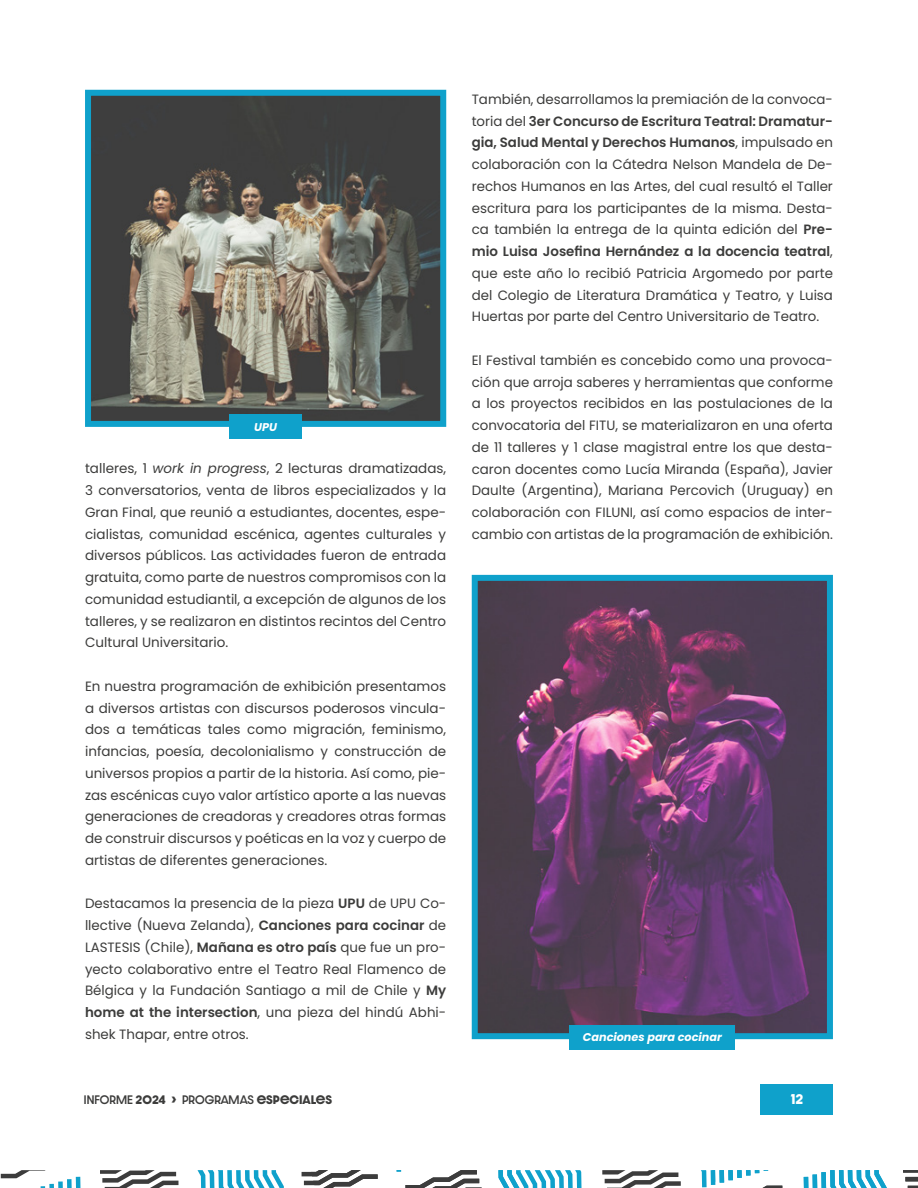
<style>
.page{position:relative;width:918px;height:1188px;background:#fff}
.page>*{position:absolute;margin:0;border:0;box-sizing:border-box;transform-origin:0 0}
.t1{font:13.5px/21.8px "Poppins";color:#3c3c3b;text-align:justify}
.t2{font:700 12px "Dazzle Unicase";color:#fff}
.t3{font:italic 700 11.25px "Poppins";color:#fff}
.t4{font:500 10.5px "Dazzle Unicase";color:#3c3c3b}
.s1{font-style:italic}
.s2{font-weight:600}
.s3{font-weight:700}
</style>
<div class="page">
<svg style="left:198px;top:1170px;width:86px;height:18px"></svg>
<div style="left:67px;top:1179px;width:5px;height:9px;background:#0fa1cb"></div>
<hr style="left:76px;top:1177px;width:4px;height:11px;background:#0fa1cb">
<svg style="left:100px;top:1170px;width:78px;height:18px"></svg>
<svg style="left:1px;top:1170px;width:62px;height:18px"></svg>
<hr style="left:813px;top:1174px;width:4px;height:14px;background:#52bad8">
<svg style="left:602px;top:1170px;width:79px;height:18px"></svg>
<svg style="left:397px;top:1170px;width:85px;height:18px"></svg>
<svg style="left:498px;top:1170px;width:84px;height:18px"></svg>
<svg style="left:302px;top:1170px;width:76px;height:18px"></svg>
<hr style="left:804px;top:1177px;width:4px;height:11px;background:#0fa1cb">
<div style="left:812px;top:1175px;width:5px;height:13px;background:#0fa1cb"></div>
<svg style="left:821px;top:1170px;width:66px;height:18px"></svg>
<svg style="left:908px;top:1181px;width:10px;height:7px"></svg>
<hr style="left:905px;top:1177px;width:13px;height:4px;background:#3c3c3c">
<hr style="left:903px;top:1170px;width:15px;height:3px;background:#3c3c3c">
<div style="left:719px;top:1170px;width:5px;height:13px;background:#0fa1cb"></div>
<div style="left:728px;top:1170px;width:5px;height:10px;background:#0fa1cb"></div>
<div style="left:737px;top:1170px;width:5px;height:8px;background:#0fa1cb"></div>
<svg style="left:746px;top:1170px;width:22px;height:6px"></svg>
<svg style="left:763px;top:1186px;width:19px;height:2px"></svg>
<svg style="left:701px;top:1170px;width:14px;height:17px"></svg>
<div style="left:761px;top:1084px;width:72px;height:30px;background:#0fa1cb"></div>
<img style="left:92px;top:97px;width:347px;height:323px">
<div style="left:85px;top:90px;width:361px;height:337px;border:6px solid #0fa1cb"></div>
<img style="left:479px;top:582px;width:347px;height:450px">
<div style="left:472px;top:575px;width:361px;height:464px;border:6px solid #0fa1cb"></div>
<div style="left:230px;top:415px;width:72px;height:24px;background:#0fa1cb"></div>
<div style="left:570px;top:1025px;width:165px;height:25px;background:#0fa1cb"></div>
<p class="t3" style="left:254px;top:420px;width:24px">UPU</p>
<p class="t1" style="left:85px;top:458px;width:363px">talleres, 1 <span class="s1">work in progress</span>, 2 lecturas dramatizadas, 3 conversatorios, venta de libros especializados y la Gran Final, que reunió a estudiantes, docentes, espe&shy;cialistas, comunidad escénica, agentes culturales y diversos públicos. Las actividades fueron de entrada gratuita, como parte de nuestros compromisos con la comunidad estudiantil, a excepción de algunos de los talleres, y se realizaron en distintos recintos del Centro Cultural Universitario.</p>
<p class="t1" style="left:85px;top:675px;width:363px">En nuestra programación de exhibición presentamos a diversos artistas con discursos poderosos vincula&shy;dos a temáticas tales como migración, feminismo, infancias, poesía, decolonialismo y construcción de universos propios a partir de la historia. Así como, pie&shy;zas escénicas cuyo valor artístico aporte a las nuevas generaciones de creadoras y creadores otras formas de construir discursos y poéticas en la voz y cuerpo de artistas de diferentes generaciones.</p>
<p class="t1" style="left:85px;top:893px;width:363px">Destacamos la presencia de la pieza <span class="s2">UPU</span> de UPU Co&shy;llective (Nueva Zelanda), <span class="s2">Canciones para cocinar</span> de LASTESIS (Chile), <span class="s2">Mañana es otro país</span> que fue un pro&shy;yecto colaborativo entre el Teatro Real Flamenco de Bélgica y la Fundación Santiago a mil de Chile y <span class="s2">My home at the intersection</span>, una pieza del hindú Abhi&shy;shek Thapar, entre otros.</p>
<p class="t1" style="left:472px;top:88px;width:363px">También, desarrollamos la premiación de la convoca&shy;toria del <span class="s2">3er Concurso de Escritura Teatral: Dramatur&shy;gia, Salud Mental y Derechos Humanos</span>, impulsado en colaboración con la Cátedra Nelson Mandela de De&shy;rechos Humanos en las Artes, del cual resultó el Taller escritura para los participantes de la misma. Desta&shy;ca también la entrega de la quinta edición del <span class="s2">Pre&shy;mio Luisa Josefina Hernández a la docencia teatral</span>, que este año lo recibió Patricia Argomedo por parte del Colegio de Literatura Dramática y Teatro, y Luisa Huertas por parte del Centro Universitario de Teatro.</p>
<p class="t1" style="left:472px;top:349px;width:363px">El Festival también es concebido como una provoca&shy;ción que arroja saberes y herramientas que conforme a los proyectos recibidos en las postulaciones de la convocatoria del FITU, se materializaron en una oferta de 11 talleres y 1 clase magistral entre los que desta&shy;caron docentes como Lucía Miranda (España), Javier Daulte (Argentina), Mariana Percovich (Uruguay) en colaboración con FILUNI, así como espacios de inter&shy;cambio con artistas de la programación de exhibición.</p>
<p class="t3" style="left:583px;top:1031px;width:140px">Canciones para cocinar</p>
<p class="t4" style="left:84px;top:1092px;width:250px">INFORME <span class="s3">2024 ›</span> PROGRAMAS <span class="s3">ESPECIALES</span></p>
<p class="t2" style="left:791px;top:1090px;width:14px">12</p>
</div>
